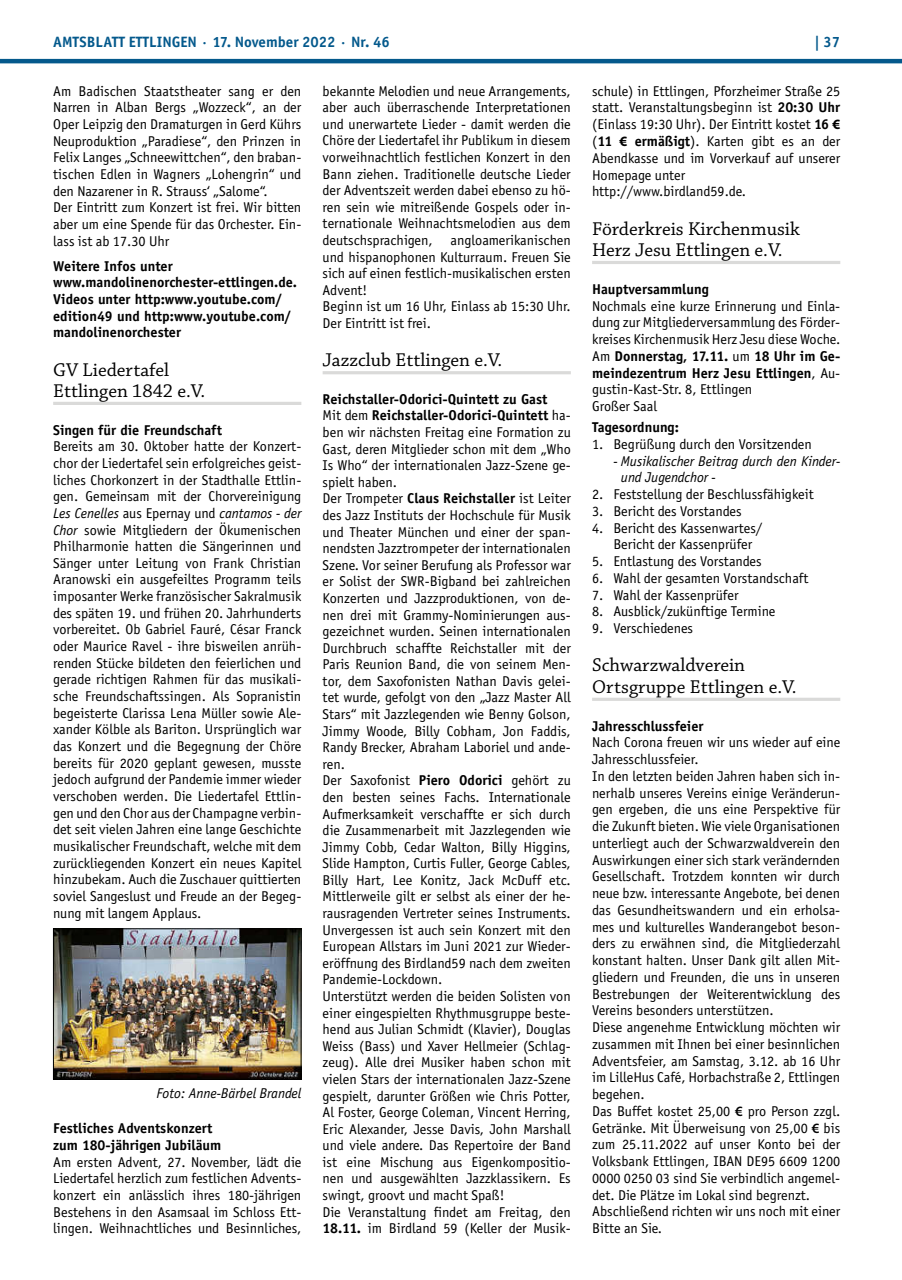
<style>
.page{position:relative;width:902px;height:1280px;background:#fff}
.page>*{position:absolute;margin:0;border:0;box-sizing:border-box;transform-origin:0 0}
.t1{font:19.5px/21.3px "Chaparral Pro";color:#000}
.t2{font:700 15px "Officina Sans";color:#04598c}
.t3{font:14.25px/16.6px "Officina Sans";color:#000}
.t4{font:700 14.25px/16.6px "Officina Sans";color:#000}
.t5{font:italic 14.25px/16.8px "Officina Sans";color:#000}
.s1{font-style:italic}
.s2{font-weight:700}
.s3{font-family:"Myriad Pro";font-weight:700}
.s4{font-family:"Myriad Pro";font-weight:600}
</style>
<div class="page">
<hr style="left:0;top:59px;width:901px;height:4px;background:#04598c">
<hr style="left:53px;top:402px;width:248px;height:3px;background:#dadad9">
<img style="left:55px;top:930px;width:244px;height:147px">
<div style="left:53px;top:928px;width:248px;height:151px;border:1px solid #000"></div>
<hr style="left:322px;top:371px;width:248px;height:3px;background:#dadad9">
<hr style="left:592px;top:261px;width:248px;height:3px;background:#dadad9">
<hr style="left:592px;top:698px;width:248px;height:3px;background:#dadad9">
<p class="t2" style="left:53px;top:32px;width:338px">AMTSBLATT ETTLINGEN · 17. November 2022 · Nr. 46</p>
<p class="t2" style="left:814px;top:32px;width:28px">| 37</p>
<p class="t3" style="left:53px;top:83px;width:250px">Am Badischen Staatstheater sang er den Narren in Alban Bergs „Wozzeck“, an der Oper Leipzig den Dramaturgen in Gerd Kührs Neuproduktion „Paradiese“, den Prinzen in Felix Langes „Schneewittchen“, den braban&shy;tischen Edlen in Wagners „Lohengrin“ und den Nazarener in R. Strauss‘ „Salome“.<br>Der Eintritt zum Konzert ist frei. Wir bitten aber um eine Spende für das Orchester. Ein&shy;lass ist ab 17.30 Uhr</p>
<p class="t4" style="left:53px;top:257px;width:245px">Weitere Infos unter www.mandolinenorchester-ettlingen.de.<br>Videos unter http:www.youtube.com/ edition49 und http:www.youtube.com/ mandolinenorchester</p>
<h1 class="t1" style="left:53px;top:360px;width:154px">GV Liedertafel<br>Ettlingen 1842 e.V.</h1>
<p class="t4" style="left:53px;top:421px;width:170px">Singen für die Freundschaft</p>
<p class="t3" style="left:53px;top:438px;width:250px;text-align:justify">Bereits am 30. Oktober hatte der Konzert&shy;chor der Liedertafel sein erfolgreiches geist&shy;liches Chorkonzert in der Stadthalle Ettlin&shy;gen. Gemeinsam mit der Chorvereinigung <span class="s1">Les Cenelles</span> aus Epernay und <span class="s1">cantamos - der Chor</span> sowie Mitgliedern der Ökumenischen Philharmonie hatten die Sängerinnen und Sänger unter Leitung von Frank Christian Aranowski ein ausgefeiltes Programm teils imposanter Werke französischer Sakralmusik des späten 19. und frühen 20. Jahrhunderts vorbereitet. Ob Gabriel Fauré, César Franck oder Maurice Ravel - ihre bisweilen anrüh&shy;renden Stücke bildeten den feierlichen und gerade richtigen Rahmen für das musikali&shy;sche Freundschaftssingen. Als Sopranistin begeisterte Clarissa Lena Müller sowie Ale&shy;xander Kölble als Bariton. Ursprünglich war das Konzert und die Begegnung der Chöre bereits für 2020 geplant gewesen, musste jedoch aufgrund der Pandemie immer wieder verschoben werden. Die Liedertafel Ettlin&shy;gen und den Chor aus der Champagne verbin&shy;det seit vielen Jahren eine lange Geschichte musikalischer Freundschaft, welche mit dem zurückliegenden Konzert ein neues Kapitel hinzubekam. Auch die Zuschauer quittierten soviel Sangeslust und Freude an der Begeg&shy;nung mit langem Applaus.</p>
<p class="t3" style="left:322px;top:83px;width:250px">bekannte Melodien und neue Arrangements, aber auch überraschende Interpretationen und unerwartete Lieder - damit werden die Chöre der Liedertafel ihr Publikum in diesem vorweihnachtlich festlichen Konzert in den Bann ziehen. Traditionelle deutsche Lieder der Adventszeit werden dabei ebenso zu hö&shy;ren sein wie mitreißende Gospels oder in&shy;ternationale Weihnachtsmelodien aus dem deutschsprachigen, angloamerikanischen und hispanophonen Kulturraum. Freuen Sie sich auf einen festlich-musikalischen ersten Advent!<br>Beginn ist um 16 Uhr, Einlass ab 15:30 Uhr.<br>Der Eintritt ist frei.</p>
<h1 class="t1" style="left:322px;top:350px;width:181px">Jazzclub Ettlingen e.V.</h1>
<p class="t3" style="left:322px;top:391px;width:250px"><span class="s2">Reichstaller-Odorici-Quintett zu Gast<br></span>Mit dem <span class="s2">Reichstaller-Odorici-Quintett</span> ha&shy;ben wir nächsten Freitag eine Formation zu Gast, deren Mitglieder schon mit dem „Who Is Who“ der internationalen Jazz-Szene ge&shy;spielt haben.<br>Der Trompeter <span class="s2">Claus Reichstaller</span> ist Leiter des Jazz Instituts der Hochschule für Musik und Theater München und einer der span&shy;nendsten Jazztrompeter der internationalen Szene. Vor seiner Berufung als Professor war er Solist der SWR-Bigband bei zahlreichen Konzerten und Jazzproduktionen, von de&shy;nen drei mit Grammy-Nominierungen aus&shy;gezeichnet wurden. Seinen internationalen Durchbruch schaffte Reichstaller mit der Paris Reunion Band, die von seinem Men&shy;tor, dem Saxofonisten Nathan Davis gelei&shy;tet wurde, gefolgt von den „Jazz Master All Stars“ mit Jazzlegenden wie Benny Golson, Jimmy Woode, Billy Cobham, Jon Faddis, Randy Brecker, Abraham Laboriel und ande&shy;ren.<br>Der Saxofonist <span class="s2">Piero Odorici</span> gehört zu den besten seines Fachs. Internationale Aufmerksamkeit verschaffte er sich durch die Zusammenarbeit mit Jazzlegenden wie Jimmy Cobb, Cedar Walton, Billy Higgins, Slide Hampton, Curtis Fuller, George Cables, Billy Hart, Lee Konitz, Jack McDuff etc.<br>Mittlerweile gilt er selbst als einer der he&shy;rausragenden Vertreter seines Instruments.<br>Unvergessen ist auch sein Konzert mit den European Allstars im Juni 2021 zur Wieder&shy;eröffnung des Birdland59 nach dem zweiten Pandemie-Lockdown.<br>Unterstützt werden die beiden Solisten von einer eingespielten Rhythmusgruppe beste&shy;hend aus Julian Schmidt (Klavier), Douglas Weiss (Bass) und Xaver Hellmeier (Schlag&shy;zeug). Alle drei Musiker haben schon mit vielen Stars der internationalen Jazz-Szene gespielt, darunter Größen wie Chris Potter, Al Foster, George Coleman, Vincent Herring, Eric Alexander, Jesse Davis, John Marshall und viele andere. Das Repertoire der Band ist eine Mischung aus Eigenkompositio&shy;nen und ausgewählten Jazzklassikern. Es swingt, groovt und macht Spaß!<br>Die Veranstaltung findet am Freitag, den <span class="s2">18.11.</span> im Birdland 59 (Keller der Musik-</p>
<p class="t3" style="left:592px;top:83px;width:250px">schule) in Ettlingen, Pforzheimer Straße 25 statt. Veranstaltungsbeginn ist <span class="s2">20:30 Uhr </span>(Einlass 19:30 Uhr). Der Eintritt kostet <span class="s2">16</span> <span class="s3">€ </span>(<span class="s2">11</span> <span class="s3">€</span> <span class="s2">ermäßigt</span>). Karten gibt es an der Abendkasse und im Vorverkauf auf unserer Homepage unter http://www.birdland59.de.</p>
<h1 class="t1" style="left:592px;top:218px;width:209px">Förderkreis Kirchenmusik<br>Herz Jesu Ettlingen e.V.</h1>
<p class="t4" style="left:592px;top:280px;width:118px">Hauptversammlung</p>
<p class="t3" style="left:592px;top:297px;width:250px">Nochmals eine kurze Erinnerung und Einla&shy;dung zur Mitgliederversammlung des Förder&shy;kreises Kirchenmusik Herz Jesu diese Woche.<br>Am <span class="s2">Donnerstag, 17.11.</span> um <span class="s2">18 Uhr im Ge&shy;meindezentrum Herz Jesu Ettlingen</span>, Au&shy;gustin-Kast-Str. 8, Ettlingen<br>Großer Saal</p>
<p class="t4" style="left:592px;top:419px;width:88px">Tagesordnung:</p>
<p class="t3" style="left:592px;top:436px;width:221px">1. Begrüßung durch den Vorsitzenden</p>
<p class="t5" style="left:621px;top:452px;width:221px;text-indent:-8px">- Musikalischer Beitrag durch den Kinder&shy;und Jugendchor -</p>
<p class="t3" style="left:592px;top:486px;width:223px">2. Feststellung der Beschlussfähigkeit</p>
<p class="t3" style="left:592px;top:503px;width:151px">3. Bericht des Vorstandes</p>
<p class="t3" style="left:613px;top:519px;width:150px;text-indent:-21px">4. Bericht des Kassenwartes/<br>Bericht der Kassenprüfer</p>
<p class="t3" style="left:592px;top:553px;width:171px">5. Entlastung des Vorstandes</p>
<p class="t3" style="left:592px;top:570px;width:218px">6. Wahl der gesamten Vorstandschaft</p>
<p class="t3" style="left:592px;top:586px;width:148px">7. Wahl der Kassenprüfer</p>
<p class="t3" style="left:592px;top:603px;width:185px">8. Ausblick/zukünftige Termine</p>
<p class="t3" style="left:592px;top:620px;width:103px">9. Verschiedenes</p>
<h1 class="t1" style="left:592px;top:655px;width:206px">Schwarzwaldverein<br>Ortsgruppe Ettlingen e.V.</h1>
<p class="t4" style="left:592px;top:717px;width:113px">Jahresschlussfeier</p>
<p class="t3" style="left:592px;top:734px;width:250px">Nach Corona freuen wir uns wieder auf eine Jahresschlussfeier.<br>In den letzten beiden Jahren haben sich in&shy;nerhalb unseres Vereins einige Veränderun&shy;gen ergeben, die uns eine Perspektive für die Zukunft bieten. Wie viele Organisationen unterliegt auch der Schwarzwaldverein den Auswirkungen einer sich stark verändernden Gesellschaft. Trotzdem konnten wir durch neue bzw. interessante Angebote, bei denen das Gesundheitswandern und ein erholsa&shy;mes und kulturelles Wanderangebot beson&shy;ders zu erwähnen sind, die Mitgliederzahl konstant halten. Unser Dank gilt allen Mit&shy;gliedern und Freunden, die uns in unseren Bestrebungen der Weiterentwicklung des Vereins besonders unterstützen.<br>Diese angenehme Entwicklung möchten wir zusammen mit Ihnen bei einer besinnlichen Adventsfeier, am Samstag, 3.12. ab 16 Uhr im LilleHus Café, Horbachstraße 2, Ettlingen begehen.<br>Das Buffet kostet 25,00 <span class="s4">€</span> pro Person zzgl.<br>Getränke. Mit Überweisung von 25,00 <span class="s4">€</span> bis zum 25.11.2022 auf unser Konto bei der Volksbank Ettlingen, IBAN DE95 6609 1200<br>0000 0250 03 sind Sie verbindlich angemel&shy;det. Die Plätze im Lokal sind begrenzt.<br>Abschließend richten wir uns noch mit einer Bitte an Sie.</p>
<p class="t5" style="left:156px;top:1084px;width:146px">Foto: Anne-Bärbel Brandel</p>
<p class="t4" style="left:53px;top:1120px;width:170px">Festliches Adventskonzert zum 180-jährigen Jubiläum</p>
<p class="t3" style="left:53px;top:1153px;width:250px;text-align:justify">Am ersten Advent, 27. November, lädt die Liedertafel herzlich zum festlichen Advents&shy;konzert ein anlässlich ihres 180-jährigen Bestehens in den Asamsaal im Schloss Ett&shy;lingen. Weihnachtliches und Besinnliches,</p>
</div>
